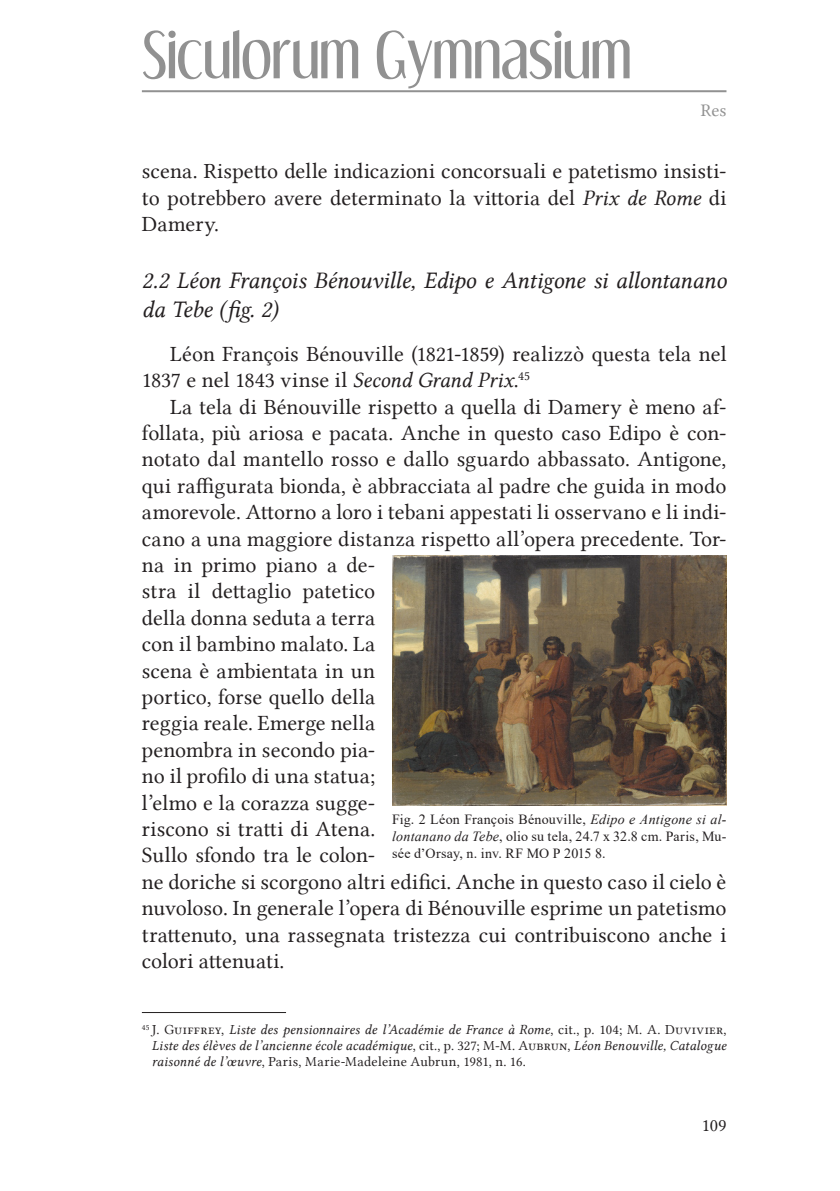
<style>
.page{position:relative;width:840px;height:1191px;background:#fff}
.page>*{position:absolute;margin:0;border:0;box-sizing:border-box;transform-origin:0 0}
.t1{font:56px "Dream Orphans";color:#919191}
.Titolo_Paragrafo{font:24px/28.8px "Lin Libertine I";letter-spacing:-.01em;color:#231f20}
.Corpo{font:22px/26.4px "Lin Libertine";letter-spacing:.005em;color:#231f20}
.t2{font:18px "Lin Libertine";color:#231f20}
.t3{font:18px "Lin Libertine";color:#919191}
.Testo_note{font:14px/16px "Lin Libertine I";letter-spacing:.01em;color:#231f20;text-align:justify}
.Didascalia_foto{font:14px/16.8px "Times New Roman";letter-spacing:.015em;color:#231f20;text-align:justify}
.s1{font-family:"Lin Libertine I"}
.s2{font-style:italic}
.s3{font-family:"Lin Libertine"}
</style>
<div class="page">
<hr style="left:142px;top:90px;width:584px;height:2px;background:#919191">
<hr style="left:142px;top:1012px;width:144px;height:1px;background:#231f20">
<img style="left:392px;top:556px;width:334px;height:249px">
<h1 class="t1" style="left:142px;top:21px;width:491px">Siculorum Gymnasium</h1>
<p class="t3" style="left:700px;top:100px;width:27px">Res</p>
<p class="Corpo" style="left:142px;top:158px;width:585px;text-align:justify">scena. Rispetto delle indicazioni concorsuali e patetismo insisti&shy;to potrebbero avere determinato la vittoria del <span class="s1">Prix de Rome</span> di Damery.</p>
<p class="Titolo_Paragrafo" style="left:142px;top:267px;width:585px">2.2 Léon François Bénouville, Edipo e Antigone si allontanano da Tebe (fig. 2)</p>
<p class="Corpo" style="left:142px;top:340px;width:585px;text-indent:28px">Léon François Bénouville (1821-1859) realizzò questa tela nel<br>1837 e nel 1843 vinse il <span class="s1">Second Grand Prix</span>.<sup>45</sup></p>
<p class="Corpo" style="left:142px;top:393px;width:585px;text-indent:28px">La tela di Bénouville rispetto a quella di Damery è meno af&shy;follata, più ariosa e pacata. Anche in questo caso Edipo è con&shy;notato dal mantello rosso e dallo sguardo abbassato. Antigone, qui raffigurata bionda, è abbracciata al padre che guida in modo amorevole. Attorno a loro i tebani appestati li osservano e li indi&shy;cano a una maggiore distanza rispetto all’opera precedente. Tor&shy;na in primo piano a de-<br>stra il dettaglio patetico<br>della donna seduta a terra<br>con il bambino malato. La<br>scena è ambientata in un<br>portico, forse quello della<br>reggia reale. Emerge nella<br>penombra in secondo pia-<br>no il profilo di una statua;<br>l’elmo e la corazza sugge-<br>riscono si tratti di Atena.<br>Sullo sfondo tra le colon-<br>ne doriche si scorgono altri edifici. Anche in questo caso il cielo è nuvoloso. In generale l’opera di Bénouville esprime un patetismo trattenuto, una rassegnata tristezza cui contribuiscono anche i colori attenuati.</p>
<p class="Didascalia_foto" style="left:392px;top:811px;width:335px">Fig. 2 Léon François Bénouville, <span class="s2">Edipo e Antigone si al&shy;lontanano da Tebe</span>, olio su tela, 24.7 x 32.8 cm. Paris, Mu&shy;sée d’Orsay, n. inv. RF MO P 2015 8.</p>
<p class="Testo_note" style="left:152px;top:1022px;width:575px;text-indent:-10px"><sup>45</sup> <span class="s3">J. Guiffrey,</span> Liste des pensionnaires de l’Académie de France à Rome<span class="s3">, cit., p. 104; M. A. Duvivier, </span>Liste des élèves de l’ancienne école académique<span class="s3">, cit., p. 327; M-M. Aubrun,</span> Léon Benouville, Catalogue raisonné de l’œuvre<span class="s3">, Paris, Marie-Madeleine Aubrun, 1981, n. 16.</span></p>
<p class="t2" style="left:701px;top:1115px;width:26px">109</p>
</div>
